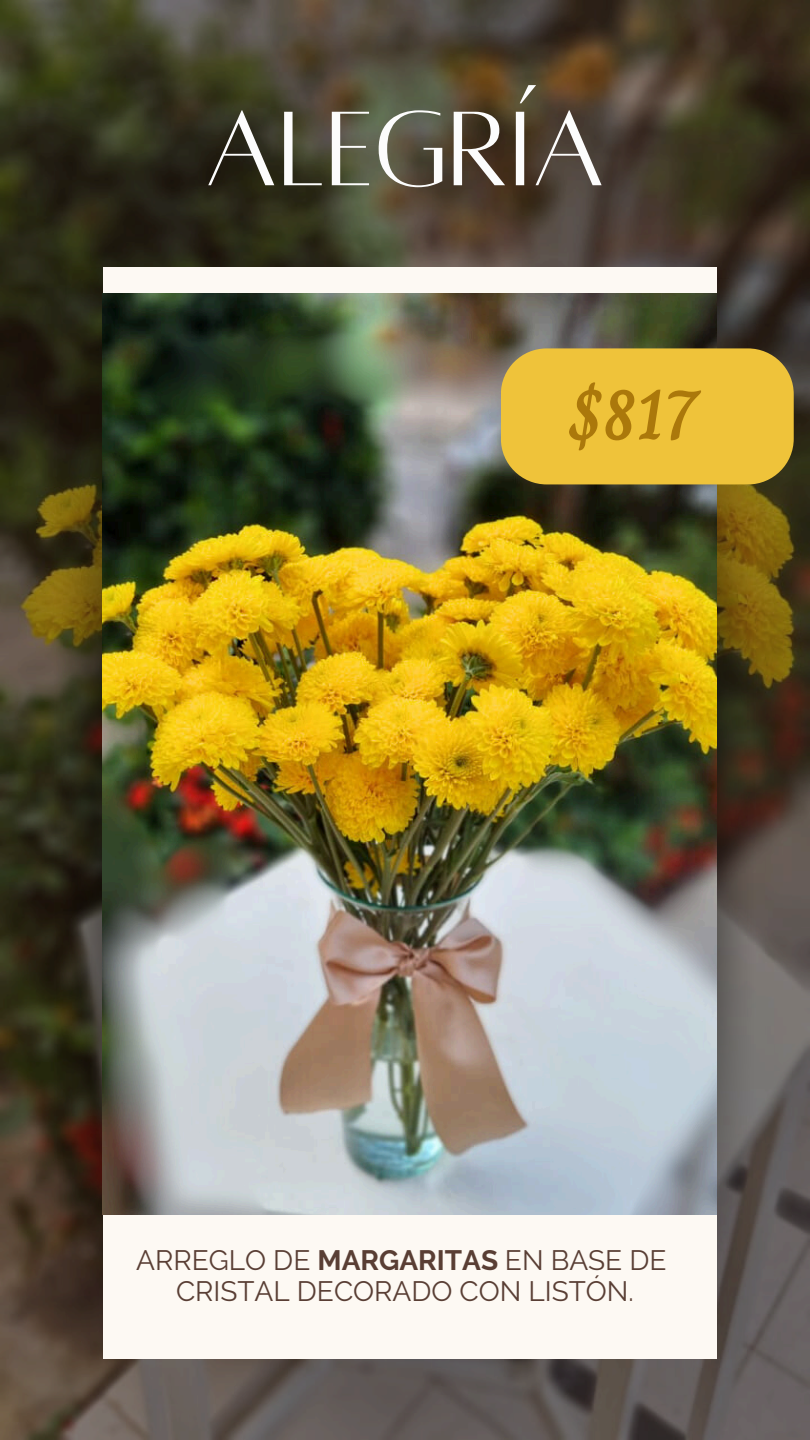
<style>
.page{position:relative;width:810px;height:1440px;background:#fff}
.page>*{position:absolute;margin:0;border:0;box-sizing:border-box;transform-origin:0 0}
.t1{font:116.9px "Alta regular";color:#fcfcfc}
.t2{font:700 71px "Charm";color:#ab780b}
.t3{font:28px "Raleway";color:#593e34}
.s1{font-weight:700}
</style>
<div class="page">
<img style="left:0;top:0;width:810px;height:1440px">
<img style="left:52px;top:267px;width:51px;height:1092px">
<img style="left:716px;top:279px;width:41px;height:1080px">
<div style="left:103px;top:267px;width:613px;height:1092px;background:#fdf9f3"></div>
<img style="left:103px;top:294px;width:613px;height:920px">
<div style="left:501px;top:348px;width:293px;height:136px;background:#efc33a;border-radius:46px"></div>
<h1 class="t1" style="left:204px;top:92px;width:403px">ALEGRÍA</h1>
<p class="t2" style="left:569px;top:361px;width:129px">$817</p>
<p class="t3" style="left:136px;top:1244px;width:532px">ARREGLO DE <span class="s1">MARGARITAS</span> EN BASE DE</p>
<p class="t3" style="left:176px;top:1274px;width:459px">CRISTAL DECORADO CON LISTÓN.</p>
</div>
